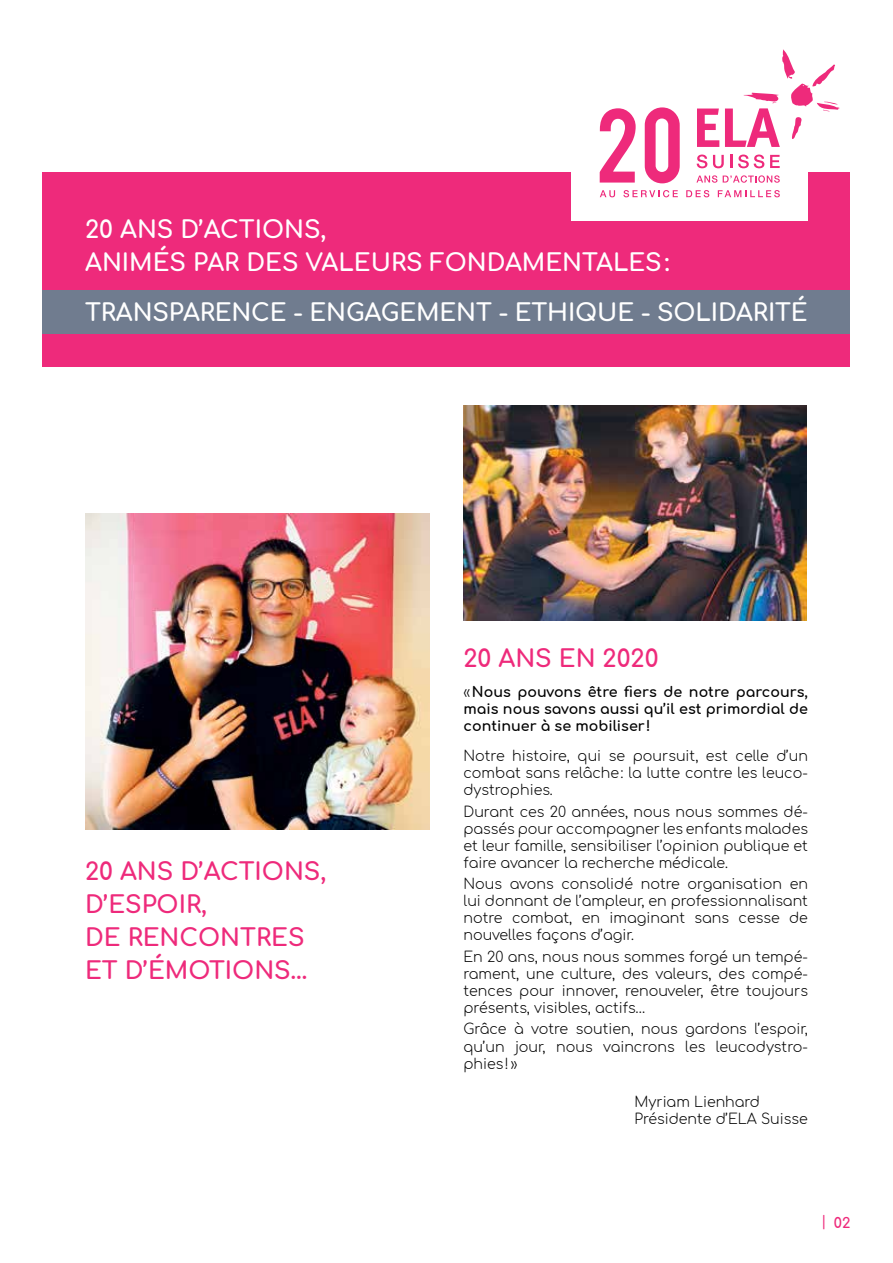
<style>
.page{position:relative;width:893px;height:1263px;background:#fff}
.page>*{position:absolute;margin:0;border:0;box-sizing:border-box;transform-origin:0 0}
.t1{font:700 24px/33px "Comfortaa";letter-spacing:-.005em;color:#fff}
.t2{font:700 24px/33px "Comfortaa";color:#ee2a7b}
.t3{font:300 14.25px/17.1px "Comfortaa";color:#000;text-align:justify}
.t4{font:700 14.25px/17.1px "Comfortaa";color:#000;text-align:justify}
.t5{font:700 14.25px "Comfortaa";color:#ee2a7b}
.s1{font-weight:300}
.s2{font-weight:400}
</style>
<div class="page">
<div style="left:43px;top:172px;width:807px;height:195px;background:#ee2a7b"></div>
<img style="left:85px;top:513px;width:344px;height:317px">
<img style="left:463px;top:405px;width:344px;height:215px">
<div style="left:572px;top:0;width:236px;height:221px;background:#fff"></div>
<svg style="left:697px;top:155px;width:10px;height:13px"></svg>
<svg style="left:713px;top:155px;width:11px;height:13px"></svg>
<svg style="left:730px;top:155px;width:2px;height:13px"></svg>
<svg style="left:738px;top:155px;width:26px;height:13px"></svg>
<svg style="left:770px;top:155px;width:10px;height:13px"></svg>
<svg style="left:697px;top:109px;width:22px;height:38px"></svg>
<svg style="left:725px;top:49px;width:115px;height:98px"></svg>
<svg style="left:600px;top:108px;width:36px;height:75px"></svg>
<svg style="left:645px;top:107px;width:35px;height:76px"></svg>
<svg style="left:696px;top:175px;width:21px;height:8px"></svg>
<svg style="left:723px;top:175px;width:57px;height:8px"></svg>
<svg style="left:600px;top:190px;width:15px;height:7px"></svg>
<svg style="left:623px;top:190px;width:55px;height:7px"></svg>
<svg style="left:686px;top:190px;width:23px;height:7px"></svg>
<svg style="left:718px;top:190px;width:62px;height:7px"></svg>
<div style="left:43px;top:290px;width:807px;height:43px;background:#707c8f"></div>
<h1 class="t1" style="left:85px;top:209px;width:586px">20 ANS D’ACTIONS,<br>ANIMÉS PAR DES VALEURS FONDAMENTALES:</h1>
<h1 class="t1" style="left:85px;top:292px;width:724px">TRANSPARENCE - ENGAGEMENT - ETHIQUE - SOLIDARITÉ</h1>
<h1 class="t2" style="left:85px;top:851px;width:243px">20 ANS D’ACTIONS,<br>D’ESPOIR,<br>DE RENCONTRES<br>ET D’ÉMOTIONS…</h1>
<h1 class="t2" style="left:463px;top:638px;width:197px">20 ANS EN 2020</h1>
<p class="t4" style="left:463px;top:681px;width:346px"><span class="s1">«</span> Nous pouvons être fiers de notre parcours, mais nous savons aussi qu’il est primordial de continuer à se mobiliser !</p>
<p class="t3" style="left:463px;top:745px;width:346px">Notre histoire, qui se poursuit, est celle d’un combat sans relâche: la lutte contre les leuco&shy;dystrophies.</p>
<p class="t3" style="left:463px;top:801px;width:346px">Durant ces 20 années, nous nous sommes dé&shy;passés pour accompagner les enfants malades et leur famille, sensibiliser l’opinion publique et faire avancer la recherche médicale.</p>
<p class="t3" style="left:463px;top:873px;width:346px">Nous avons consolidé notre organisation en lui donnant de l’ampleur, en professionnalisant notre combat, en imaginant sans cesse de nouvelles façons d’agir.</p>
<p class="t3" style="left:463px;top:946px;width:346px">En 20 ans, nous nous sommes forgé un tempé&shy;rament, une culture, des valeurs, des compé&shy;tences pour innover, renouveler, être toujours présents, visibles, actifs…</p>
<p class="t3" style="left:463px;top:1019px;width:346px">Grâce à votre soutien, nous gardons l’espoir, qu’un jour, nous vaincrons les leucodystro&shy;phies! »</p>
<p class="t3" style="left:634px;top:1091px;width:175px">Myriam Lienhard<br>Présidente d’ELA Suisse</p>
<p class="t5" style="left:821px;top:1209px;width:31px"><span class="s2">|</span> 02</p>
</div>
